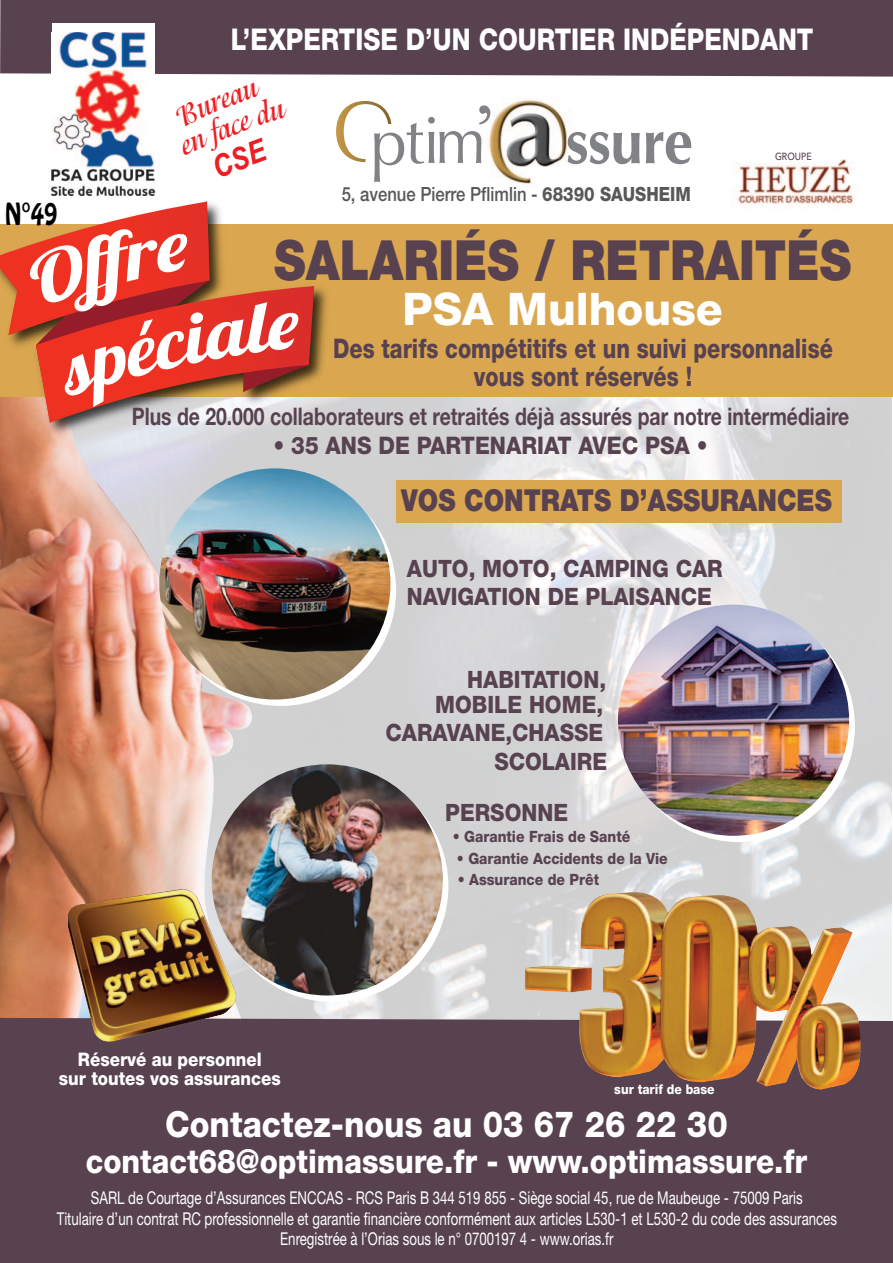
<style>
.page{position:relative;width:893px;height:1263px;background:#fff}
.page>*{position:absolute;margin:0;border:0;box-sizing:border-box;transform-origin:0 0}
.t1{font:900 55.5px "Helvetica Neue";color:#584250;scale:.85 1}
.t2{font:800 45px "Helvetica Neue";color:#fff}
.t3{font:800 36px "Helvetica Neue";color:#fff;scale:.9 1}
.t4{font:800 33px "Helvetica Neue";color:#fff;scale:.9 1}
.t5{font:900 30.3px "Helvetica Neue";color:#584250;scale:.85 1}
.t6{font:800 30px "Helvetica Neue";color:#fff;scale:.85 1}
.t7{font:800 27px/27.6px "Helvetica Neue";color:#584250;text-align:center;scale:.8 1}
.t8{font:27px "Hobo Std";color:#000;scale:.85 1}
.t9{font:700 24.15px "Helvetica Neue";color:#584250;scale:.8 1}
.t10{font:800 24.15px "Helvetica Neue";color:#584250;scale:.9 1}
.t11{font:800 23.85px/24.5px "Helvetica Neue";color:#584250;text-align:right;scale:.9 1}
.t12{font:500 19.65px "Helvetica Neue";color:#57585a;scale:.85 1}
.t13{font:800 18.75px/19.2px "Helvetica Neue";color:#fff;text-align:center;scale:.9 1}
.t14{font:17.7px "Helvetica Neue";color:#fff;scale:.75 1}
.t15{font:800 15.6px "Helvetica Neue";color:#584250;scale:.9 1}
.t16{font:800 13.5px "Helvetica Neue";color:#fff;scale:.9 1}
.t17{font:500 10.35px "Avenir Next";color:#584250;scale:.85 1}
.s1{font-weight:800}
</style>
<div class="page">
<img style="left:265px;top:397px;width:627px;height:621px">
<img style="left:0;top:495px;width:265px;height:523px">
<div style="left:0;top:1018px;width:893px;height:245px;background:#584250"></div>
<div style="left:0;top:0;width:893px;height:77px;background:#584250"></div>
<div style="left:52px;top:23px;width:102px;height:173px;background:#fff"></div>
<img style="left:52px;top:33px;width:100px;height:123px">
<div style="left:0;top:224px;width:893px;height:173px;background:#daa750"></div>
<img style="left:524px;top:891px;width:338px;height:199px">
<img style="left:737px;top:159px;width:119px;height:49px">
<img style="left:490px;top:99px;width:88px;height:86px">
<svg style="left:568px;top:132px;width:72px;height:32px"></svg>
<svg style="left:646px;top:132px;width:45px;height:32px"></svg>
<svg style="left:336px;top:101px;width:154px;height:81px"></svg>
<img style="left:68px;top:888px;width:170px;height:155px">
<img style="left:0;top:156px;width:351px;height:339px">
<svg style="left:0;top:201px;width:314px;height:222px"></svg>
<div style="left:624px;top:611px;width:231px;height:231px;background:#fff;border-radius:50%"></div>
<img style="left:618px;top:605px;width:231px;height:231px;border-radius:50%">
<div style="left:217px;top:771px;width:231px;height:231px;background:#fff;border-radius:50%"></div>
<img style="left:212px;top:764px;width:231px;height:231px;border-radius:50%">
<div style="left:396px;top:480px;width:446px;height:42px;background:#daa750"></div>
<svg style="left:165px;top:475px;width:231px;height:231px"></svg>
<img style="left:159px;top:468px;width:231px;height:231px;border-radius:50%">
<svg style="left:174px;top:156px;width:115px;height:22px"></svg>
<p class="t6" style="left:231px;top:29px;width:687px">L’EXPERTISE D’UN COURTIER INDÉPENDANT</p>
<h3 class="t8" style="left:5px;top:195px;width:63px">N°49</h3>
<p class="t12" style="left:342px;top:187px;width:412px">5, avenue Pierre Pflimlin - <span class="s1">68390 SAUSHEIM</span></p>
<p class="t17" style="left:775px;top:150px;width:44px">GROUPE</p>
<p class="t1" style="left:274px;top:240px;width:680px">SALARIÉS / RETRAITÉS</p>
<p class="t2" style="left:403px;top:293px;width:322px">PSA Mulhouse</p>
<p class="t7" style="left:333px;top:337px;width:626px">Des tarifs compétitifs et un suivi personnalisé vous sont réservés !</p>
<p class="t9" style="left:132px;top:408px;width:898px">Plus de 20.000 collaborateurs et retraités déjà assurés par notre intermédiaire</p>
<p class="t10" style="left:274px;top:437px;width:484px">• 35 ANS DE PARTENARIAT AVEC PSA •</p>
<p class="t5" style="left:401px;top:490px;width:508px">VOS CONTRATS D’ASSURANCES</p>
<p class="t11" style="left:407px;top:558px;width:353px">AUTO, MOTO, CAMPING CAR</p>
<p class="t11" style="left:407px;top:587px;width:341px">NAVIGATION DE PLAISANCE</p>
<p class="t11" style="left:435px;top:669px;width:191px">HABITATION,<br>MOBILE HOME,</p>
<p class="t11" style="left:386px;top:722px;width:243px">CARAVANE,CHASSE</p>
<p class="t11" style="left:494px;top:751px;width:127px">SCOLAIRE</p>
<p class="t11" style="left:445px;top:802px;width:138px">PERSONNE</p>
<p class="t15" style="left:453px;top:831px;width:199px">• Garantie Frais de Santé</p>
<p class="t15" style="left:457px;top:852px;width:236px">• Garantie Accidents de la Vie</p>
<p class="t15" style="left:458px;top:874px;width:158px">• Assurance de Prêt</p>
<p class="t13" style="left:59px;top:1051px;width:248px">Réservé au personnel<br>sur toutes vos assurances</p>
<p class="t3" style="left:165px;top:1112px;width:626px">Contactez-nous au 03 67 26 22 30</p>
<p class="t4" style="left:86px;top:1149px;width:803px">contact68@optimassure.fr - www.optimassure.fr</p>
<p class="t16" style="left:614px;top:1085px;width:113px">sur tarif de base</p>
<p class="t14" style="left:91px;top:1191px;width:951px">SARL de Courtage d’Assurances ENCCAS - RCS Paris B 344 519 855 - Siège social 45, rue de Maubeuge - 75009 Paris</p>
<p class="t14" style="left:57px;top:1212px;width:1042px">Titulaire d’un contrat RC professionnelle et garantie financière conformément aux articles L530-1 et L530-2 du code des assurances</p>
<p class="t14" style="left:280px;top:1233px;width:446px">Enregistrée à l’Orias sous le n° 0700197 4 - www.orias.fr</p>
</div>
